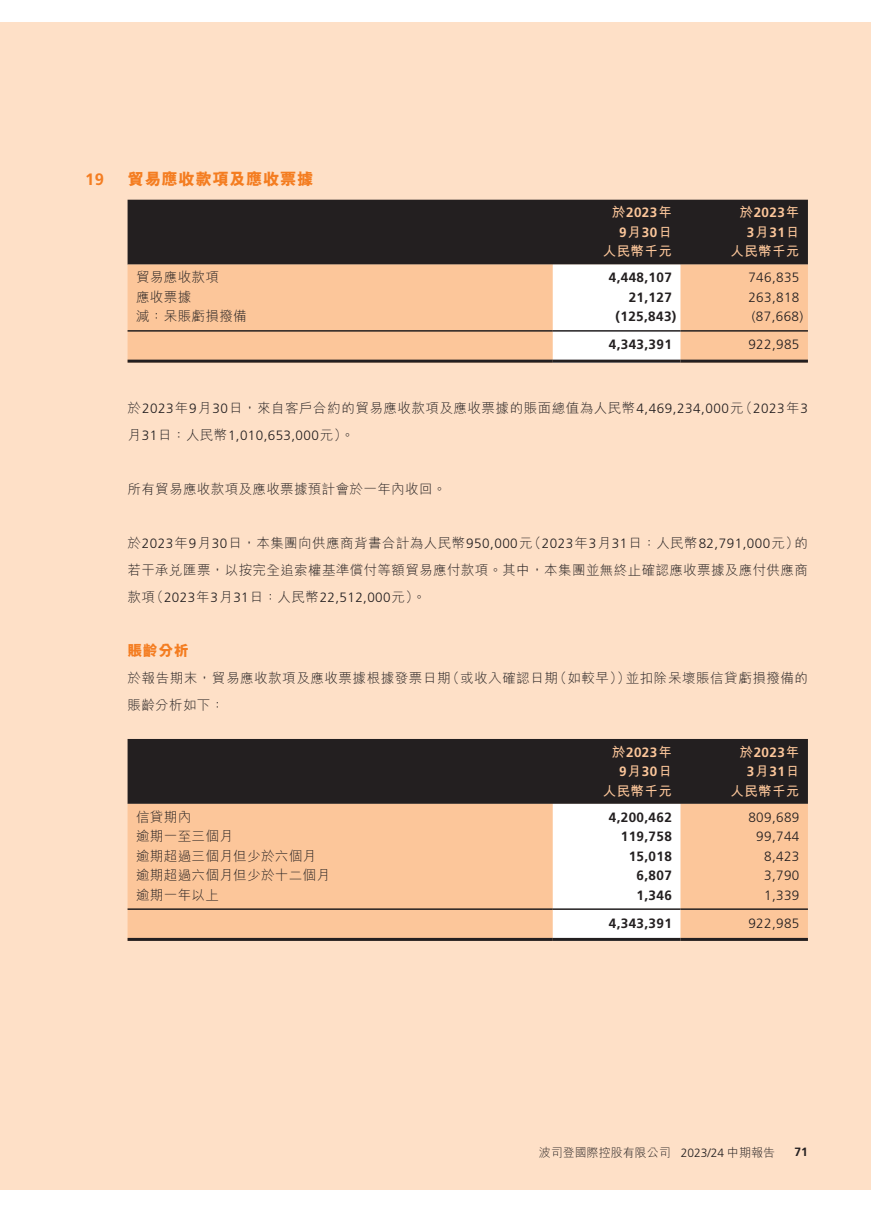
<style>
.page{position:relative;width:893px;height:1212px;background:#fff}
.page>*{position:absolute;margin:0;border:0;box-sizing:border-box;transform-origin:0 0}
.t1{font:800 16.5px "M Hei HK";letter-spacing:.03em;color:#f47d21}
.t2{font:700 16.5px "Frutiger LT Std";color:#f47d21}
.t3{font:800 15px "M Hei HK";color:#f47d21}
.t4{font:300 13.5px/27px "M Hei HK";letter-spacing:.03em;color:#231f20}
.t5{font:300 13.5px "Frutiger LT Std";letter-spacing:.03em;color:#231f20}
.t6{font:700 13.5px "Frutiger LT Std";letter-spacing:.03em;color:#231f20}
.t7{font:700 13.5px/19.5px "Frutiger LT Std";letter-spacing:.03em;color:#fcc69a;text-align:center}
.t8{font:700 13.5px "M Hei HK";letter-spacing:.03em;color:#fcc69a}
.t9{font:300 12px "M Hei HK";color:#231f20}
.t10{font:700 12px "Frutiger LT Std";color:#231f20}
.s1{font-family:"M Hei HK"}
.s2{font-family:"Frutiger LT Std"}
</style>
<div class="page">
<div style="left:0;top:22px;width:871px;height:1168px;background:#fee0c7"></div>
<div style="left:128px;top:200px;width:680px;height:65px;background:#231f20"></div>
<div style="left:128px;top:265px;width:680px;height:95px;background:#fcc69a"></div>
<div style="left:553px;top:265px;width:127px;height:95px;background:#fff"></div>
<hr style="left:128px;top:330px;width:425px;height:2px;background:#231f20">
<hr style="left:553px;top:330px;width:127px;height:2px;background:#231f20">
<hr style="left:680px;top:330px;width:128px;height:2px;background:#231f20">
<hr style="left:128px;top:360px;width:425px;height:3px;background:#231f20">
<hr style="left:553px;top:360px;width:127px;height:3px;background:#231f20">
<hr style="left:680px;top:360px;width:128px;height:3px;background:#231f20">
<div style="left:128px;top:739px;width:680px;height:65px;background:#231f20"></div>
<div style="left:128px;top:804px;width:680px;height:134px;background:#fcc69a"></div>
<div style="left:553px;top:804px;width:127px;height:134px;background:#fff"></div>
<hr style="left:128px;top:908px;width:425px;height:2px;background:#231f20">
<hr style="left:553px;top:908px;width:127px;height:2px;background:#231f20">
<hr style="left:680px;top:908px;width:128px;height:2px;background:#231f20">
<hr style="left:128px;top:938px;width:425px;height:3px;background:#231f20">
<hr style="left:553px;top:938px;width:127px;height:3px;background:#231f20">
<hr style="left:680px;top:938px;width:128px;height:3px;background:#231f20">
<p class="t2" style="left:85px;top:169px;width:20px">19</p>
<p class="t1" style="left:128px;top:170px;width:188px">貿易應收款項及應收票據</p>
<p class="t7" style="left:612px;top:203px;width:61px"><span class="s1">於</span>2023<span class="s1">年<br></span>9<span class="s1">月</span>30<span class="s1">日</span></p>
<p class="t7" style="left:739px;top:203px;width:61px"><span class="s1">於</span>2023<span class="s1">年<br></span>3<span class="s1">月</span>31<span class="s1">日</span></p>
<p class="t8" style="left:603px;top:242px;width:71px">人民幣千元</p>
<p class="t8" style="left:730px;top:242px;width:71px">人民幣千元</p>
<p class="t4" style="left:136px;top:264px;width:84px">貿易應收款項</p>
<p class="t6" style="left:609px;top:270px;width:65px">4,448,107</p>
<p class="t5" style="left:748px;top:270px;width:53px">746,835</p>
<p class="t4" style="left:136px;top:283px;width:57px">應收票據</p>
<p class="t6" style="left:629px;top:289px;width:45px">21,127</p>
<p class="t5" style="left:748px;top:290px;width:53px">263,818</p>
<p class="t4" style="left:136px;top:303px;width:112px">減：呆賬虧損撥備</p>
<p class="t6" style="left:616px;top:309px;width:62px">(125,843)</p>
<p class="t5" style="left:752px;top:309px;width:53px">(87,668)</p>
<p class="t6" style="left:609px;top:337px;width:65px">4,343,391</p>
<p class="t5" style="left:748px;top:337px;width:53px">922,985</p>
<p class="t4" style="left:128px;top:394px;width:682px">於<span class="s2">2023</span>年<span class="s2">9</span>月<span class="s2">30</span>日，來自客戶合約的貿易應收款項及應收票據的賬面總值為人民幣<span class="s2">4,469,234,000</span>元（<span class="s2">2023</span>年<span class="s2">3</span></p>
<p class="t5" style="left:128px;top:428px;width:228px"><span class="s1">月</span>31<span class="s1">日：人民幣</span>1,010,653,000<span class="s1">元）。</span></p>
<p class="t4" style="left:128px;top:475px;width:320px">所有貿易應收款項及應收票據預計會於一年內收回。</p>
<p class="t4" style="left:128px;top:529px;width:682px">於<span class="s2">2023</span>年<span class="s2">9</span>月<span class="s2">30</span>日，本集團向供應商背書合計為人民幣<span class="s2">950,000</span>元（<span class="s2">2023</span>年<span class="s2">3</span>月<span class="s2">31</span>日：人民幣<span class="s2">82,791,000</span>元）的若干承兌匯票，以按完全追索權基準償付等額貿易應付款項。其中，本集團並無終止確認應收票據及應付供應商</p>
<p class="t5" style="left:128px;top:590px;width:300px"><span class="s1">款項（</span>2023<span class="s1">年</span>3<span class="s1">月</span>31<span class="s1">日：人民幣</span>22,512,000<span class="s1">元）。</span></p>
<p class="t3" style="left:128px;top:643px;width:63px">賬齡分析</p>
<p class="t4" style="left:128px;top:664px;width:682px">於報告期末，貿易應收款項及應收票據根據發票日期（或收入確認日期（如較早））並扣除呆壞賬信貸虧損撥備的賬齡分析如下：</p>
<p class="t7" style="left:612px;top:742px;width:61px"><span class="s1">於</span>2023<span class="s1">年<br></span>9<span class="s1">月</span>30<span class="s1">日</span></p>
<p class="t7" style="left:739px;top:742px;width:61px"><span class="s1">於</span>2023<span class="s1">年<br></span>3<span class="s1">月</span>31<span class="s1">日</span></p>
<p class="t8" style="left:603px;top:781px;width:71px">人民幣千元</p>
<p class="t8" style="left:730px;top:781px;width:71px">人民幣千元</p>
<p class="t4" style="left:136px;top:803px;width:57px">信貸期內</p>
<p class="t6" style="left:609px;top:809px;width:65px">4,200,462</p>
<p class="t5" style="left:748px;top:809px;width:53px">809,689</p>
<p class="t4" style="left:136px;top:822px;width:98px">逾期一至三個月</p>
<p class="t6" style="left:621px;top:828px;width:53px">119,758</p>
<p class="t5" style="left:756px;top:829px;width:45px">99,744</p>
<p class="t4" style="left:136px;top:842px;width:182px">逾期超過三個月但少於六個月</p>
<p class="t6" style="left:629px;top:848px;width:45px">15,018</p>
<p class="t5" style="left:764px;top:848px;width:37px">8,423</p>
<p class="t4" style="left:136px;top:861px;width:195px">逾期超過六個月但少於十二個月</p>
<p class="t6" style="left:637px;top:867px;width:37px">6,807</p>
<p class="t5" style="left:764px;top:868px;width:37px">3,790</p>
<p class="t4" style="left:136px;top:881px;width:84px">逾期一年以上</p>
<p class="t6" style="left:637px;top:887px;width:37px">1,346</p>
<p class="t5" style="left:764px;top:887px;width:37px">1,339</p>
<p class="t6" style="left:609px;top:915px;width:65px">4,343,391</p>
<p class="t5" style="left:748px;top:915px;width:53px">922,985</p>
<p class="t9" style="left:539px;top:1146px;width:238px">波司登國際控股有限公司 <span class="s2">2023/24</span> 中期報告</p>
<p class="t10" style="left:795px;top:1145px;width:15px">71</p>
</div>
